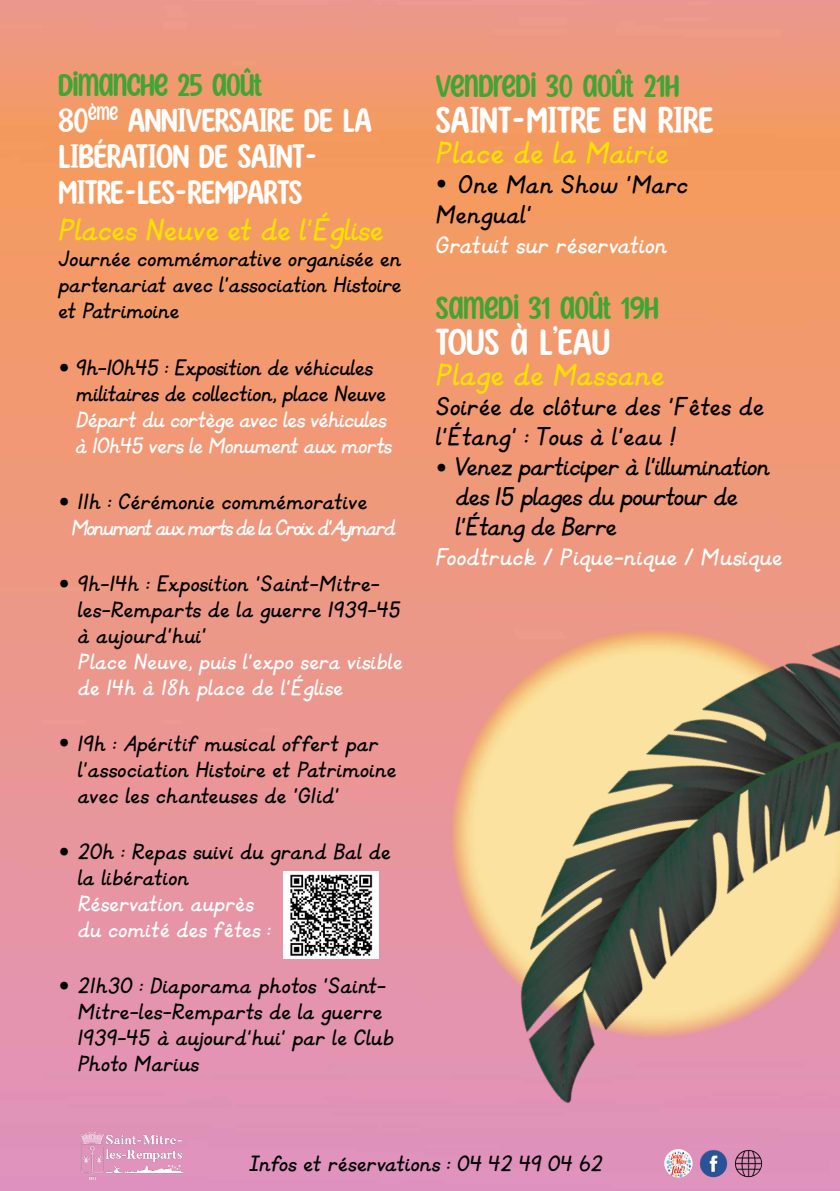
<style>
.page{position:relative;width:840px;height:1191px;background:#fff}
.page>*{position:absolute;margin:0;border:0;box-sizing:border-box;transform-origin:0 0}
.t1{font:42px "Sunny Spells Basic";color:#fff}
.t2{font:38px/36px "Sunny Spells Basic";letter-spacing:-.01em;color:#fff}
.t3{font:36px "KG Primary Italics";letter-spacing:-.01em;color:#fde100}
.t4{font:36px "Sunny Spells Basic";color:#3fa535}
.t5{font:30px/30px "KG Primary Italics";color:#000}
.t6{font:30px/30px "KG Primary Italics";letter-spacing:-.03em;color:#000}
.t7{font:29.4px "Minion Pro";color:#000}
.t8{font:28px "KG Primary Italics";color:#fff}
.t9{font:26px/26px "KG Primary Italics";color:#000}
.t10{font:26px/26px "KG Primary Italics";color:#fff}
.t11{font:26px/26px "KG Primary Italics";letter-spacing:-.02em;color:#000}
.t12{font:26px/26px "KG Primary Italics";letter-spacing:-.03em;color:#fff}
.t13{font:26px "KG Primary Italics";letter-spacing:-.08em;color:#fff}
.s1{font-family:"Minion Pro";font-size:29.4px}
</style>
<div class="page">
<img style="left:0;top:0;width:839px;height:1191px">
<img style="left:316px;top:453px;width:523px;height:738px">
<img style="left:76px;top:1131px;width:107px;height:48px">
<img style="left:283px;top:871px;width:95px;height:87px">
<h3 class="t4" style="left:58px;top:68px;width:205px">DIMANCHE 25 AOÛT</h3>
<h2 class="t2" style="left:58px;top:103px;width:315px">80<sup>ÈME</sup> ANNIVERSAIRE DE LA<br>LIBÉRATION DE SAINT-<br>MITRE-LES-REMPARTS</h2>
<h3 class="t3" style="left:58px;top:213px;width:326px">Places Neuve et de l’Église</h3>
<p class="t9" style="left:58px;top:247px;width:345px;text-align:justify">Journée commémorative organisée en partenariat avec l’association Histoire et Patrimoine</p>
<p class="t11" style="left:76px;top:355px;width:311px">9h-10h45 : Exposition de véhicules militaires de collection, place Neuve</p>
<p class="t12" style="left:75px;top:407px;width:318px">Départ du cortège avec les véhicules à 10h45 vers le Monument aux morts</p>
<p class="t9" style="left:78px;top:489px;width:291px">11h : Cérémonie commémorative</p>
<p class="t13" style="left:71px;top:514px;width:326px">Monument aux morts de la Croix d’Aymard</p>
<p class="t9" style="left:78px;top:571px;width:325px">9h-14h : Exposition ‘Saint-Mitre&shy;les-Remparts de la guerre 1939-45 à aujourd’hui’</p>
<p class="t10" style="left:78px;top:649px;width:326px">Place Neuve, puis l’expo sera visible de 14h à 18h place de l’Église</p>
<p class="t9" style="left:78px;top:731px;width:320px">19h : Apéritif musical offert par l’association Histoire et Patrimoine avec les chanteuses de ‘G1id’</p>
<p class="t9" style="left:78px;top:839px;width:314px">20h : Repas suivi du grand Bal de la libération</p>
<p class="t10" style="left:78px;top:891px;width:195px">Réservation auprès du comité des fêtes :</p>
<p class="t9" style="left:78px;top:973px;width:318px">21h30 : Diaporama photos ‘Saint-<br>Mitre-les-Remparts de la guerre<br>1939-45 à aujourd’hui’ par le Club<br>Photo Marius</p>
<p class="t7" style="left:58px;top:344px;width:13px">•</p>
<p class="t7" style="left:58px;top:478px;width:13px">•</p>
<p class="t7" style="left:58px;top:561px;width:13px">•</p>
<p class="t7" style="left:58px;top:720px;width:13px">•</p>
<p class="t7" style="left:58px;top:828px;width:13px">•</p>
<p class="t7" style="left:58px;top:963px;width:13px">•</p>
<h3 class="t4" style="left:435px;top:69px;width:245px">VENDREDI 30 AOÛT 21H</h3>
<h1 class="t1" style="left:435px;top:100px;width:279px">SAINT-MITRE EN RIRE</h1>
<h3 class="t3" style="left:435px;top:135px;width:235px">Place de la Mairie</h3>
<p class="t5" style="left:435px;top:170px;width:254px"><span class="s1">•</span> One Man Show ‘Marc<br>Mengual’</p>
<p class="t8" style="left:435px;top:232px;width:233px">Gratuit sur réservation</p>
<h3 class="t4" style="left:435px;top:291px;width:224px">SAMEDI 31 AOÛT 19H</h3>
<h1 class="t1" style="left:435px;top:322px;width:175px">TOUS À L’EAU</h1>
<h3 class="t3" style="left:435px;top:357px;width:230px">Plage de Massane</h3>
<p class="t5" style="left:435px;top:392px;width:330px">Soirée de clôture des ‘Fêtes de l’Étang’ : Tous à l’eau !</p>
<p class="t6" style="left:455px;top:452px;width:316px;text-indent:-20px"><span class="s1">•</span> Venez participer à l’illumination des 15 plages du pourtour de l’Étang de Berre</p>
<p class="t8" style="left:435px;top:544px;width:348px">Foodtruck / Pique-nique / Musique</p>
<p class="t9" style="left:249px;top:1151px;width:355px">Infos et réservations : 04 42 49 04 62</p>
</div>
